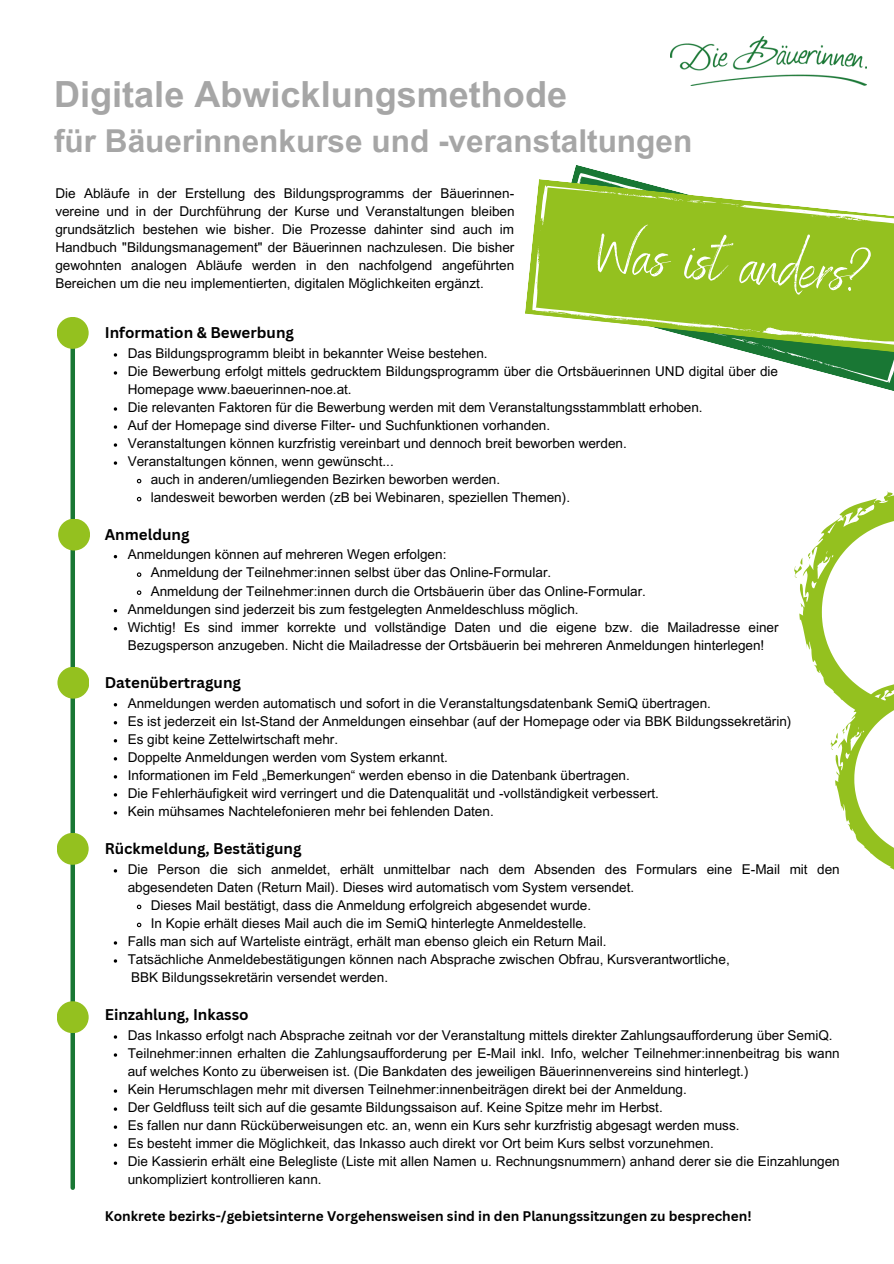
<style>
.page{position:relative;width:894px;height:1264px;background:#fff}
.page>*{position:absolute;margin:0;border:0;box-sizing:border-box;transform-origin:0 0}
.t1{font:60.9px "Benedict";color:#fff}
.t2{font:700 36px "Arial MT Pro";color:#a6a6a6}
.t3{font:700 31.5px "Arial MT Pro";color:#a6a6a6}
.t4{font:700 15.15px "Canva Sans";color:#000}
.t5{font:700 13.65px "Canva Sans";color:#000}
.t6{font:13.5px/18px "Arial MT Pro";color:#000}
</style>
<div class="page">
<div style="left:70px;top:319px;width:5px;height:868px;background:#197734"></div>
<div style="left:57px;top:317px;width:32px;height:32px;background:#94c11f;border-radius:50%"></div>
<svg style="left:531px;top:171px;width:362px;height:212px"></svg>
<img style="left:670px;top:36px;width:195px;height:50px">
<svg style="left:114px;top:425px;width:3px;height:4px"></svg>
<svg style="left:114px;top:443px;width:3px;height:4px"></svg>
<svg style="left:114px;top:461px;width:3px;height:4px"></svg>
<svg style="left:136px;top:478px;width:6px;height:6px"></svg>
<svg style="left:136px;top:496px;width:6px;height:6px"></svg>
<svg style="left:136px;top:572px;width:6px;height:5px"></svg>
<svg style="left:136px;top:590px;width:6px;height:5px"></svg>
<div style="left:58px;top:518px;width:32px;height:32px;background:#94c11f;border-radius:50%"></div>
<div style="left:57px;top:666px;width:32px;height:32px;background:#94c11f;border-radius:50%"></div>
<svg style="left:136px;top:904px;width:6px;height:6px"></svg>
<svg style="left:136px;top:922px;width:6px;height:6px"></svg>
<div style="left:57px;top:832px;width:32px;height:32px;background:#94c11f;border-radius:50%"></div>
<svg style="left:794px;top:491px;width:99px;height:378px"></svg>
<div style="left:57px;top:1001px;width:32px;height:32px;background:#94c11f;border-radius:50%"></div>
<p class="t2" style="left:54px;top:81px;width:514px">Digitale Abwicklungsmethode</p>
<p class="t3" style="left:54px;top:129px;width:639px">für Bäuerinnenkurse und -veranstaltungen</p>
<p class="t6" style="left:55px;top:185px;width:460px;text-align:justify">Die Abläufe in der Erstellung des Bildungsprogramms der Bäuerinnen&shy;vereine und in der Durchführung der Kurse und Veranstaltungen bleiben grundsätzlich bestehen wie bisher. Die Prozesse dahinter sind auch im Handbuch "Bildungsmanagement" der Bäuerinnen nachzulesen. Die bisher gewohnten analogen Abläufe werden in den nachfolgend angeführten Bereichen um die neu implementierten, digitalen Möglichkeiten ergänzt.</p>
<p class="t1" style="left:600px;top:215px;width:273px;rotate:4deg">Was ist anders?</p>
<p class="t4" style="left:105px;top:322px;width:191px">Information &amp; Bewerbung</p>
<p class="t6" style="left:128px;top:346px;width:361px">Das Bildungsprogramm bleibt in bekannter Weise bestehen.</p>
<p class="t6" style="left:128px;top:364px;width:651px">Die Bewerbung erfolgt mittels gedrucktem Bildungsprogramm über die Ortsbäuerinnen UND digital über die<br>Homepage www.baeuerinnen-noe.at.</p>
<p class="t6" style="left:128px;top:400px;width:576px">Die relevanten Faktoren für die Bewerbung werden mit dem Veranstaltungsstammblatt erhoben.</p>
<p class="t6" style="left:128px;top:418px;width:424px">Auf der Homepage sind diverse Filter- und Suchfunktionen vorhanden.</p>
<p class="t6" style="left:128px;top:436px;width:500px">Veranstaltungen können kurzfristig vereinbart und dennoch breit beworben werden.</p>
<p class="t6" style="left:128px;top:454px;width:267px">Veranstaltungen können, wenn gewünscht...</p>
<p class="t6" style="left:151px;top:472px;width:351px">auch in anderen/umliegenden Bezirken beworben werden.</p>
<p class="t6" style="left:151px;top:490px;width:421px">landesweit beworben werden (zB bei Webinaren, speziellen Themen).</p>
<p class="t4" style="left:105px;top:523px;width:86px">Anmeldung</p>
<p class="t6" style="left:128px;top:547px;width:320px">Anmeldungen können auf mehreren Wegen erfolgen:</p>
<p class="t6" style="left:151px;top:565px;width:402px">Anmeldung der Teilnehmer:innen selbst über das Online-Formular.</p>
<p class="t6" style="left:151px;top:583px;width:496px">Anmeldung der Teilnehmer:innen durch die Ortsbäuerin über das Online-Formular.</p>
<p class="t6" style="left:128px;top:601px;width:452px">Anmeldungen sind jederzeit bis zum festgelegten Anmeldeschluss möglich.</p>
<p class="t6" style="left:128px;top:619px;width:652px">Wichtig! Es sind immer korrekte und vollständige Daten und die eigene bzw. die Mailadresse einer<br>Bezugsperson anzugeben. Nicht die Mailadresse der Ortsbäuerin bei mehreren Anmeldungen hinterlegen!</p>
<p class="t4" style="left:105px;top:671px;width:138px">Datenübertragung</p>
<p class="t6" style="left:128px;top:695px;width:584px">Anmeldungen werden automatisch und sofort in die Veranstaltungsdatenbank SemiQ übertragen.</p>
<p class="t6" style="left:128px;top:713px;width:665px">Es ist jederzeit ein Ist-Stand der Anmeldungen einsehbar (auf der Homepage oder via BBK Bildungssekretärin)</p>
<p class="t6" style="left:128px;top:731px;width:212px">Es gibt keine Zettelwirtschaft mehr.</p>
<p class="t6" style="left:128px;top:749px;width:321px">Doppelte Anmeldungen werden vom System erkannt.</p>
<p class="t6" style="left:128px;top:767px;width:503px">Informationen im Feld „Bemerkungen“ werden ebenso in die Datenbank übertragen.</p>
<p class="t6" style="left:128px;top:785px;width:532px">Die Fehlerhäufigkeit wird verringert und die Datenqualität und -vollständigkeit verbessert.</p>
<p class="t6" style="left:128px;top:803px;width:367px">Kein mühsames Nachtelefonieren mehr bei fehlenden Daten.</p>
<p class="t4" style="left:105px;top:837px;width:198px">Rückmeldung, Bestätigung</p>
<p class="t6" style="left:128px;top:861px;width:713px">Die Person die sich anmeldet, erhält unmittelbar nach dem Absenden des Formulars eine E-Mail mit den abgesendeten Daten (Return Mail). Dieses wird automatisch vom System versendet.</p>
<p class="t6" style="left:151px;top:897px;width:442px">Dieses Mail bestätigt, dass die Anmeldung erfolgreich abgesendet wurde.</p>
<p class="t6" style="left:151px;top:915px;width:437px">In Kopie erhält dieses Mail auch die im SemiQ hinterlegte Anmeldestelle.</p>
<p class="t6" style="left:128px;top:933px;width:480px">Falls man sich auf Warteliste einträgt, erhält man ebenso gleich ein Return Mail.</p>
<p class="t6" style="left:128px;top:951px;width:603px">Tatsächliche Anmeldebestätigungen können nach Absprache zwischen Obfrau, Kursverantwortliche,</p>
<p class="t6" style="left:131px;top:969px;width:258px">BBK Bildungssekretärin versendet werden.</p>
<p class="t4" style="left:105px;top:1003px;width:145px">Einzahlung, Inkasso</p>
<p class="t6" style="left:128px;top:1027px;width:706px">Das Inkasso erfolgt nach Absprache zeitnah vor der Veranstaltung mittels direkter Zahlungsaufforderung über SemiQ.</p>
<p class="t6" style="left:128px;top:1045px;width:713px">Teilnehmer:innen erhalten die Zahlungsaufforderung per E-Mail inkl. Info, welcher Teilnehmer:innenbeitrag bis wann auf welches Konto zu überweisen ist. (Die Bankdaten des jeweiligen Bäuerinnenvereins sind hinterlegt.)</p>
<p class="t6" style="left:128px;top:1081px;width:560px">Kein Herumschlagen mehr mit diversen Teilnehmer:innenbeiträgen direkt bei der Anmeldung.</p>
<p class="t6" style="left:128px;top:1099px;width:536px">Der Geldfluss teilt sich auf die gesamte Bildungssaison auf. Keine Spitze mehr im Herbst.</p>
<p class="t6" style="left:128px;top:1117px;width:613px">Es fallen nur dann Rücküberweisungen etc. an, wenn ein Kurs sehr kurzfristig abgesagt werden muss.</p>
<p class="t6" style="left:128px;top:1135px;width:587px">Es besteht immer die Möglichkeit, das Inkasso auch direkt vor Ort beim Kurs selbst vorzunehmen.</p>
<p class="t6" style="left:128px;top:1153px;width:713px">Die Kassierin erhält eine Belegliste (Liste mit allen Namen u. Rechnungsnummern) anhand derer sie die Einzahlungen unkompliziert kontrollieren kann.</p>
<p class="t5" style="left:105px;top:1206px;width:648px">Konkrete bezirks-/gebietsinterne Vorgehensweisen sind in den Planungssitzungen zu besprechen!</p>
</div>
